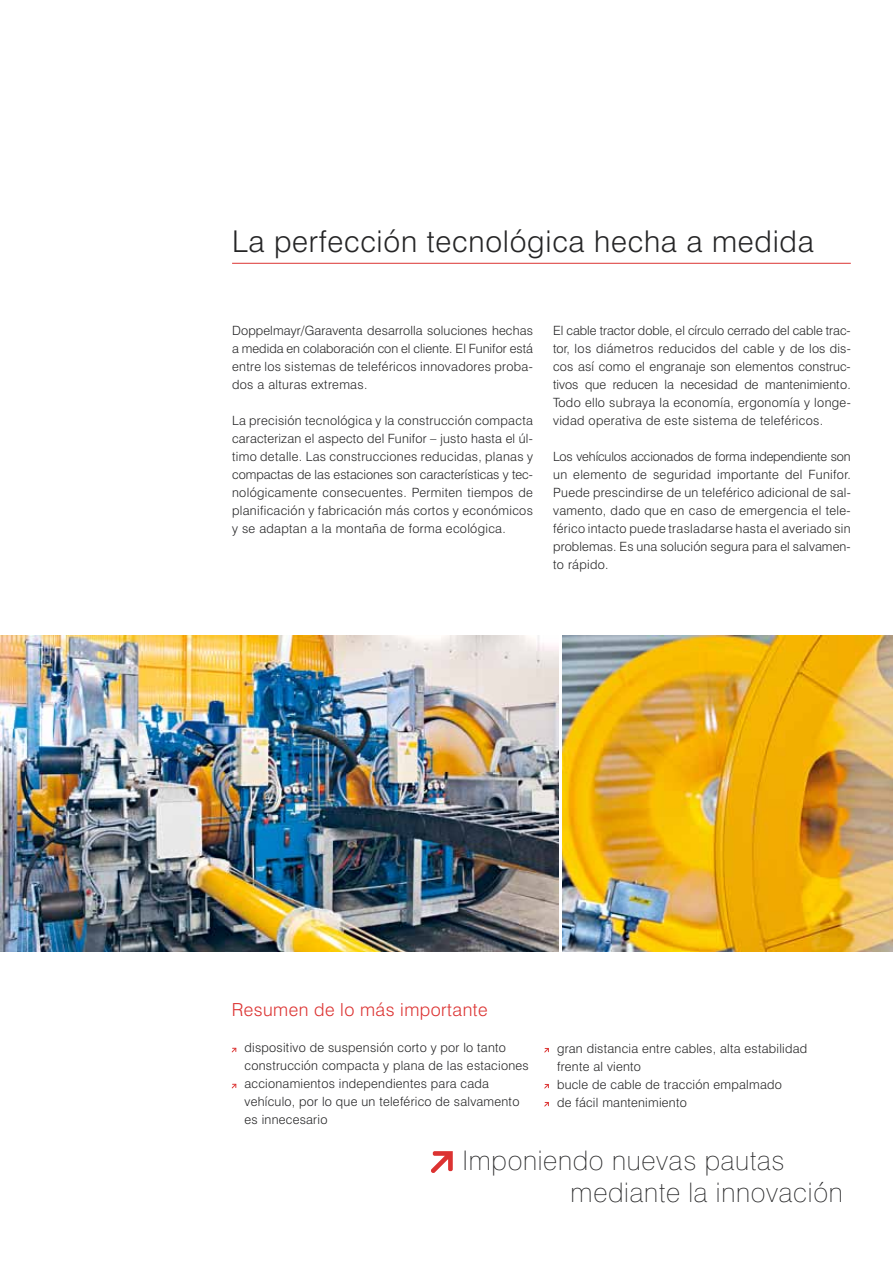
<style>
.page{position:relative;width:893px;height:1263px;background:#fff}
.page>*{position:absolute;margin:0;border:0;box-sizing:border-box;transform-origin:0 0}
.t1{font:300 30px "Swiss 721 BT";letter-spacing:.025em;color:#252526}
.t2{font:100 27px/32.4px "Swiss 721 BT";letter-spacing:.025em;color:#252526}
.t3{font:300 18px "Swiss 721 BT";letter-spacing:.025em;color:#dc3332}
.t4{font:300 12.75px/18px "Swiss 721 BT";letter-spacing:.02em;color:#252526;text-align:justify}
</style>
<div class="page">
<img style="left:562px;top:636px;width:331px;height:315px">
<img style="left:0;top:636px;width:558px;height:315px">
<svg style="left:232px;top:1048px;width:4px;height:4px"></svg>
<svg style="left:232px;top:1084px;width:4px;height:4px"></svg>
<svg style="left:544px;top:1048px;width:5px;height:4px"></svg>
<svg style="left:544px;top:1084px;width:5px;height:4px"></svg>
<svg style="left:544px;top:1102px;width:5px;height:4px"></svg>
<svg style="left:431px;top:1151px;width:22px;height:22px"></svg>
<hr style="left:232px;top:263px;width:619px;height:1px;background:#dc3332">
<h1 class="t1" style="left:232px;top:223px;width:583px">La perfección tecnológica hecha a medida</h1>
<p class="t4" style="left:232px;top:321px;width:302px">Doppelmayr/Garaventa desarrolla soluciones hechas a medida en colaboración con el cliente. El Funifor está entre los sistemas de teleféricos innovadores proba&shy;dos a alturas extremas.</p>
<p class="t4" style="left:232px;top:411px;width:302px">La precisión tecnológica y la construcción compacta caracterizan el aspecto del Funifor – justo hasta el úl&shy;timo detalle. Las construcciones reducidas, planas y compactas de las estaciones son características y tec&shy;nológicamente consecuentes. Permiten tiempos de planificación y fabricación más cortos y económicos y se adaptan a la montaña de forma ecológica.</p>
<p class="t4" style="left:553px;top:321px;width:299px">El cable tractor doble, el círculo cerrado del cable trac&shy;tor, los diámetros reducidos del cable y de los dis&shy;cos así como el engranaje son elementos construc&shy;tivos que reducen la necesidad de mantenimiento.<br>Todo ello subraya la economía, ergonomía y longe&shy;vidad operativa de este sistema de teleféricos.</p>
<p class="t4" style="left:553px;top:447px;width:299px">Los vehículos accionados de forma independiente son un elemento de seguridad importante del Funifor.<br>Puede prescindirse de un teleférico adicional de sal&shy;vamento, dado que en caso de emergencia el tele&shy;férico intacto puede trasladarse hasta el averiado sin problemas. Es una solución segura para el salvamen&shy;to rápido.</p>
<h3 class="t3" style="left:232px;top:999px;width:257px">Resumen de lo más importante</h3>
<p class="t4" style="left:244px;top:1039px;width:286px;text-align:left">dispositivo de suspensión corto y por lo tanto construcción compacta y plana de las estaciones accionamientos independientes para cada vehículo, por lo que un teleférico de salvamento es innecesario</p>
<p class="t4" style="left:557px;top:1039px;width:252px;text-align:left">gran distancia entre cables, alta estabilidad frente al viento<br>bucle de cable de tracción empalmado<br>de fácil mantenimiento</p>
<h2 class="t2" style="left:571px;top:1144px;width:274px;text-indent:-108px">Imponiendo nuevas pautas mediante la innovación</h2>
</div>
